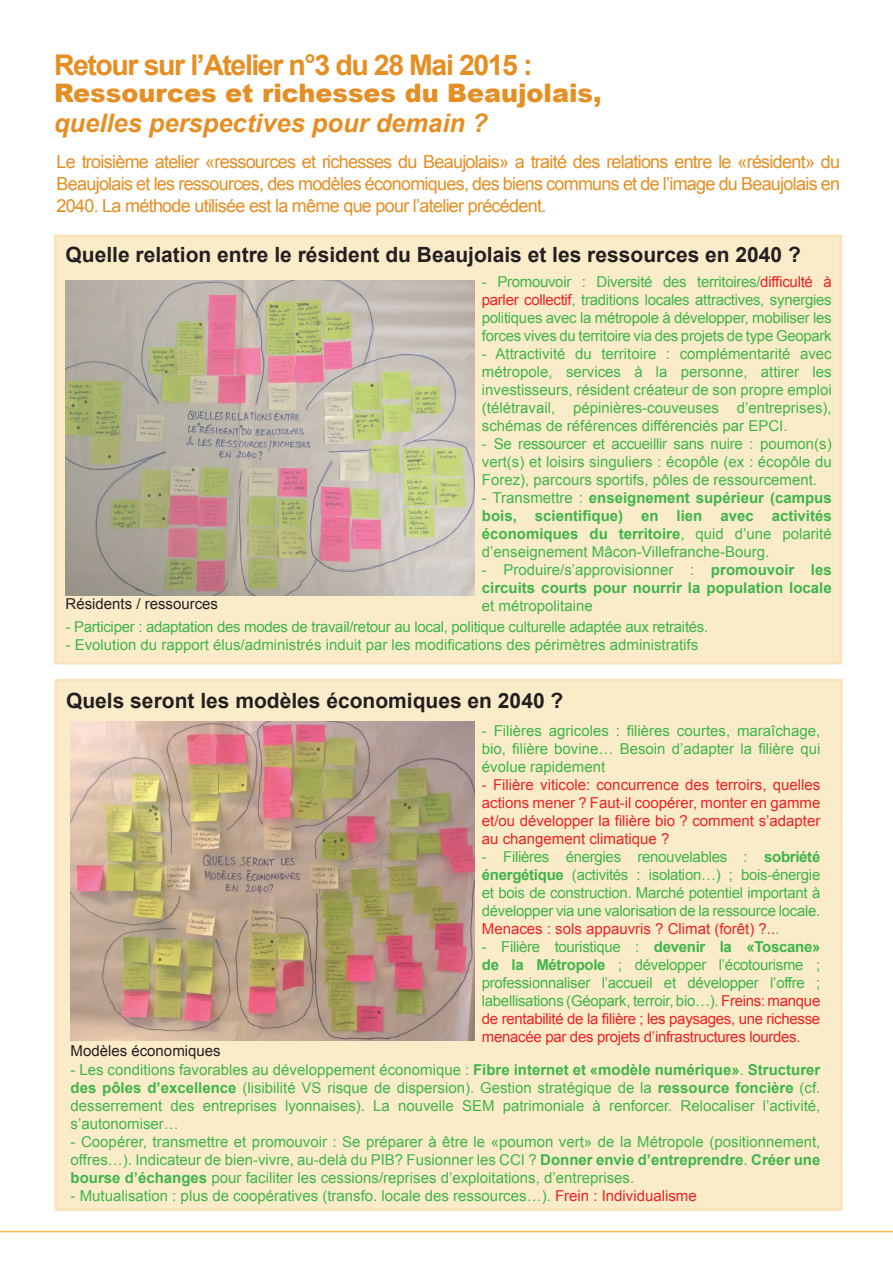
<style>
.page{position:relative;width:893px;height:1263px;background:#fff}
.page>*{position:absolute;margin:0;border:0;box-sizing:border-box;transform-origin:0 0}
.t1{font:700 28.5px "Arial";letter-spacing:-.05em;color:#e58e23}
.t2{font:900 25.5px "Arial";color:#e58e23}
.t3{font:italic 700 25.5px "Arial";color:#e58e23}
.t4{font:700 21px "Arial";color:#231f20}
.t5{font:18px/21.6px "Arial";letter-spacing:-.04em;color:#e58e23;text-align:justify}
.t6{font:15px/18px "Arial";color:#3db54a;text-align:justify}
.t7{font:700 15px/18px "Arial";color:#3db54a;text-align:justify}
.t8{font:15px/18px "Arial";color:#ee2123;text-align:justify}
.t9{font:15px "Arial";letter-spacing:-.02em;color:#3db54a}
.t10{font:15px "Arial";color:#231f20}
.s1{color:#ee2123}
.s2{font-weight:400}
.s3{font-weight:700}
</style>
<div class="page">
<div style="left:54px;top:234px;width:788px;height:430px;background:#fbecc9"></div>
<img style="left:66px;top:280px;width:408px;height:316px">
<div style="left:55px;top:679px;width:788px;height:532px;background:#fbecc9"></div>
<img style="left:71px;top:721px;width:403px;height:319px">
<hr style="left:0;top:1231px;width:893px;height:1px;background:#f3c04b">
<h1 class="t1" style="left:54px;top:45px;width:480px">Retour sur l’Atelier n°3 du 28 Mai 2015 :</h1>
<h2 class="t2" style="left:54px;top:74px;width:549px">Ressources et richesses du Beaujolais,</h2>
<h2 class="t3" style="left:54px;top:106px;width:435px">quelles perspectives pour demain ?</h2>
<p class="t5" style="left:57px;top:151px;width:785px">Le troisième atelier «ressources et richesses du Beaujolais» a traité des relations entre le «résident» du Beaujolais et les ressources, des modèles économiques, des biens communs et de l’image du Beaujolais en 2040. La méthode utilisée est la même que pour l’atelier précédent.</p>
<h3 class="t4" style="left:66px;top:240px;width:737px">Quelle relation entre le résident du Beaujolais et les ressources en 2040 ?</h3>
<p class="t6" style="left:482px;top:272px;width:351px">- Promouvoir : Diversité des territoires/<span class="s1">difficulté à parler collectif</span>, traditions locales attractives, synergies politiques avec la métropole à développer, mobiliser les forces vives du territoire via des projets de type Geopark</p>
<p class="t6" style="left:482px;top:344px;width:351px">- Attractivité du territoire : complémentarité avec métropole, services à la personne, attirer les investisseurs, résident créateur de son propre emploi (télétravail, pépinières-couveuses d’entreprises), schémas de références différenciés par EPCI.</p>
<p class="t6" style="left:482px;top:434px;width:351px">- Se ressourcer et accueillir sans nuire : poumon(s) vert(s) et loisirs singuliers : écopôle (ex : écopôle du Forez), parcours sportifs, pôles de ressourcement.</p>
<p class="t7" style="left:482px;top:489px;width:351px"><span class="s2">- Transmettre :</span> enseignement supérieur (campus bois, scientifique) en lien avec activités économiques du territoire<span class="s2">, quid d’une polarité d’enseignement Mâcon-Villefranche-Bourg.</span></p>
<p class="t7" style="left:482px;top:561px;width:351px"><span class="s2">- Produire/s’approvisionner :</span> promouvoir les circuits courts pour nourrir la population locale</p>
<p class="t6" style="left:482px;top:596px;width:112px">et métropolitaine</p>
<p class="t9" style="left:66px;top:617px;width:644px">- Participer : adaptation des modes de travail/retour au local, politique culturelle adaptée aux retraités.</p>
<p class="t6" style="left:66px;top:636px;width:634px">- Evolution du rapport élus/administrés induit par les modifications des périmètres administratifs</p>
<h3 class="t4" style="left:66px;top:686px;width:499px">Quels seront les modèles économiques en 2040 ?</h3>
<p class="t10" style="left:66px;top:593px;width:154px">Résidents / ressources</p>
<p class="t6" style="left:482px;top:722px;width:340px">- Filières agricoles : filières courtes, maraîchage, bio, filière bovine… Besoin d’adapter la filière qui évolue rapidement</p>
<p class="t8" style="left:482px;top:776px;width:340px">- Filière viticole: concurrence des terroirs, quelles actions mener ? Faut-il coopérer, monter en gamme et/ou développer la filière bio ? comment s’adapter au changement climatique ?</p>
<p class="t6" style="left:482px;top:848px;width:340px">- Filières énergies renouvelables : <span class="s3">sobriété énergétique</span> (activités : isolation…) ; bois-énergie et bois de construction. Marché potentiel important à développer via une valorisation de la ressource locale.<br><span class="s1">Menaces : sols appauvris ? Climat (forêt) ?..</span>.</p>
<p class="t6" style="left:482px;top:938px;width:340px">- Filière touristique : <span class="s3">devenir la «Toscane» de la Métropole</span> ; développer l’écotourisme ; professionnaliser l’accueil et développer l’offre ; labellisations (Géopark, terroir, bio…). <span class="s1">Freins: manque de rentabilité de la filière ; les paysages, une richesse menacée par des projets d’infrastructures lourdes.</span></p>
<p class="t6" style="left:71px;top:1060px;width:751px">- Les conditions favorables au développement économique : <span class="s3">Fibre internet et «modèle numérique»</span>. <span class="s3">Structurer des pôles d’excellence</span> (lisibilité VS risque de dispersion). Gestion stratégique de la <span class="s3">ressource foncière</span> (cf. desserrement des entreprises lyonnaises). La nouvelle SEM patrimoniale à renforcer. Relocaliser l’activité, s’autonomiser…</p>
<p class="t6" style="left:71px;top:1132px;width:751px">- Coopérer, transmettre et promouvoir : Se préparer à être le «poumon vert» de la Métropole (positionnement, offres…). Indicateur de bien-vivre, au-delà du PIB? Fusionner les CCI ? <span class="s3">Donner envie d’entreprendre</span>. <span class="s3">Créer une bourse d’échanges</span> pour faciliter les cessions/reprises d’exploitations, d’entreprises.</p>
<p class="t6" style="left:71px;top:1186px;width:628px">- Mutualisation : plus de coopératives (transfo. locale des ressources…). <span class="s1">Frein : Individualisme</span></p>
<p class="t10" style="left:71px;top:1041px;width:152px">Modèles économiques</p>
</div>
